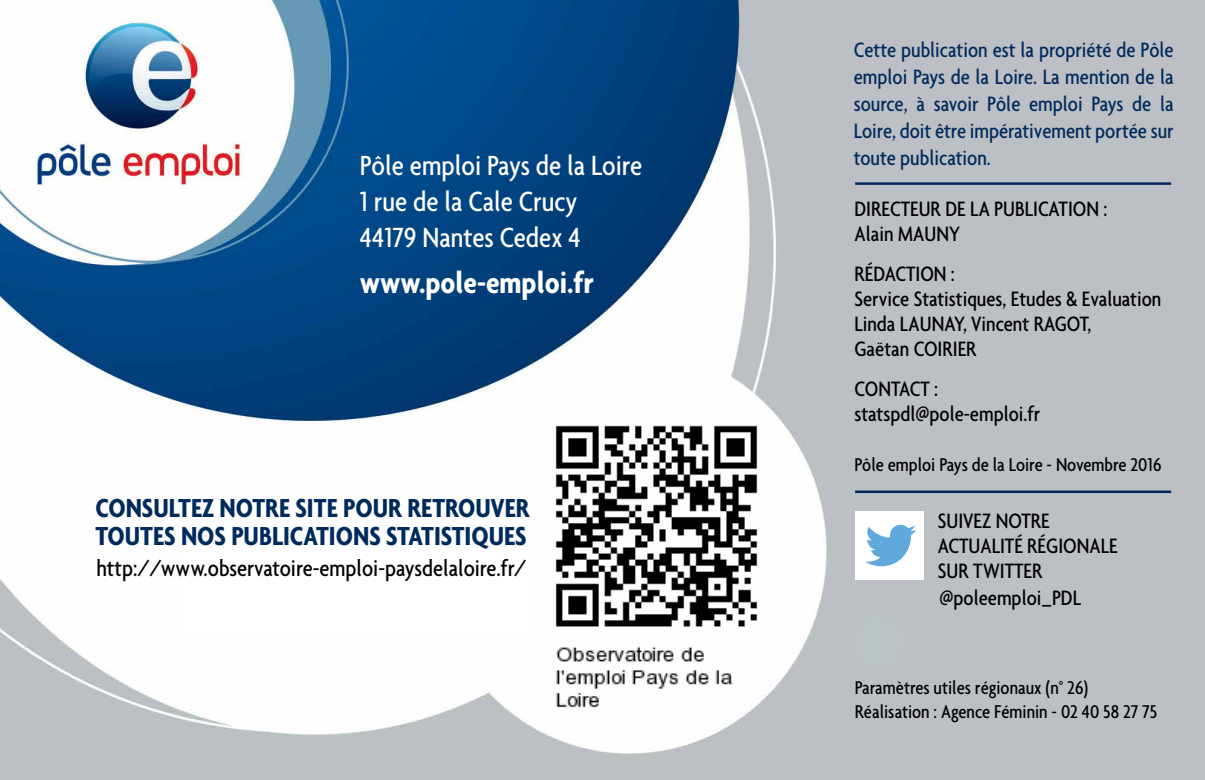
<style>
.page{position:relative;width:1205px;height:780px;background:#fff}
.page>*{position:absolute;margin:0;border:0;box-sizing:border-box;transform-origin:0 0}
.t1{font:700 condensed 32.5px "Agenda";color:#fff}
.t2{font:500 condensed 30px/36px "Agenda";color:#fff}
.t3{font:700 condensed 28.25px/28.2px "Agenda";color:#002a5c}
.t4{font:500 condensed 24.75px "Agenda";color:#000}
.t5{font:500 condensed 22.5px/25px "Agenda";color:#000}
.t6{font:500 condensed 22.5px/27px "Agenda";color:#002a5c;text-align:justify}
.t7{font:500 condensed 20px/24px "Agenda";color:#000}
</style>
<div class="page">
<img style="left:0;top:0;width:1205px;height:780px">
<div style="left:184px;top:548px;width:347px;height:88px;background:#fff"></div>
<img style="left:544px;top:415px;width:224px;height:307px">
<hr style="left:855px;top:182px;width:316px;height:3px;background:#002a5c">
<hr style="left:855px;top:253px;width:316px;height:2px;background:#bbc2c3">
<hr style="left:855px;top:490px;width:316px;height:3px;background:#002a5c">
<div style="left:852px;top:614px;width:55px;height:56px;background:#bbc2c3;border-radius:50%"></div>
<div style="left:855px;top:511px;width:68px;height:68px;background:#fff"></div>
<svg style="left:865px;top:525px;width:51px;height:41px"></svg>
<h2 class="t2" style="left:360px;top:146px;width:284px">Pôle emploi Pays de la Loire<br>1 rue de la Cale Crucy<br>44179 Nantes Cedex 4</h2>
<h1 class="t1" style="left:360px;top:263px;width:236px">www.pole-emploi.fr</h1>
<p class="t3" style="left:95px;top:493px;width:436px">CONSULTEZ NOTRE SITE POUR RETROUVER<br>TOUTES NOS PUBLICATIONS STATISTIQUES</p>
<p class="t4" style="left:96px;top:554px;width:431px">http://www.observatoire-emploi-paysdelaloire.fr/</p>
<p class="t6" style="left:854px;top:36px;width:321px">Cette publication est la propriété de Pôle emploi Pays de la Loire. La mention de la source, à savoir Pôle emploi Pays de la Loire, doit être impérativement portée sur toute publication.</p>
<p class="t5" style="left:854px;top:196px;width:254px">DIRECTEUR DE LA PUBLICATION :<br>Alain MAUNY</p>
<p class="t5" style="left:854px;top:261px;width:308px">RÉDACTION :<br>Service Statistiques, Etudes &amp; Evaluation<br>Linda LAUNAY, Vincent RAGOT,<br>Gaëtan COIRIER</p>
<p class="t5" style="left:854px;top:376px;width:187px">CONTACT : statspdl@pole-emploi.fr</p>
<p class="t7" style="left:854px;top:452px;width:309px">Pôle emploi Pays de la Loire - Novembre 2016</p>
<p class="t5" style="left:938px;top:507px;width:181px">SUIVEZ NOTRE<br>ACTUALITÉ RÉGIONALE<br>SUR TWITTER</p>
<p class="t5" style="left:939px;top:585px;width:143px">@poleemploi–PDL</p>
<p class="t7" style="left:855px;top:674px;width:304px">Paramètres utiles régionaux (n° 26)<br>Réalisation : Agence Féminin - 02 40 58 27 75</p>
</div>
